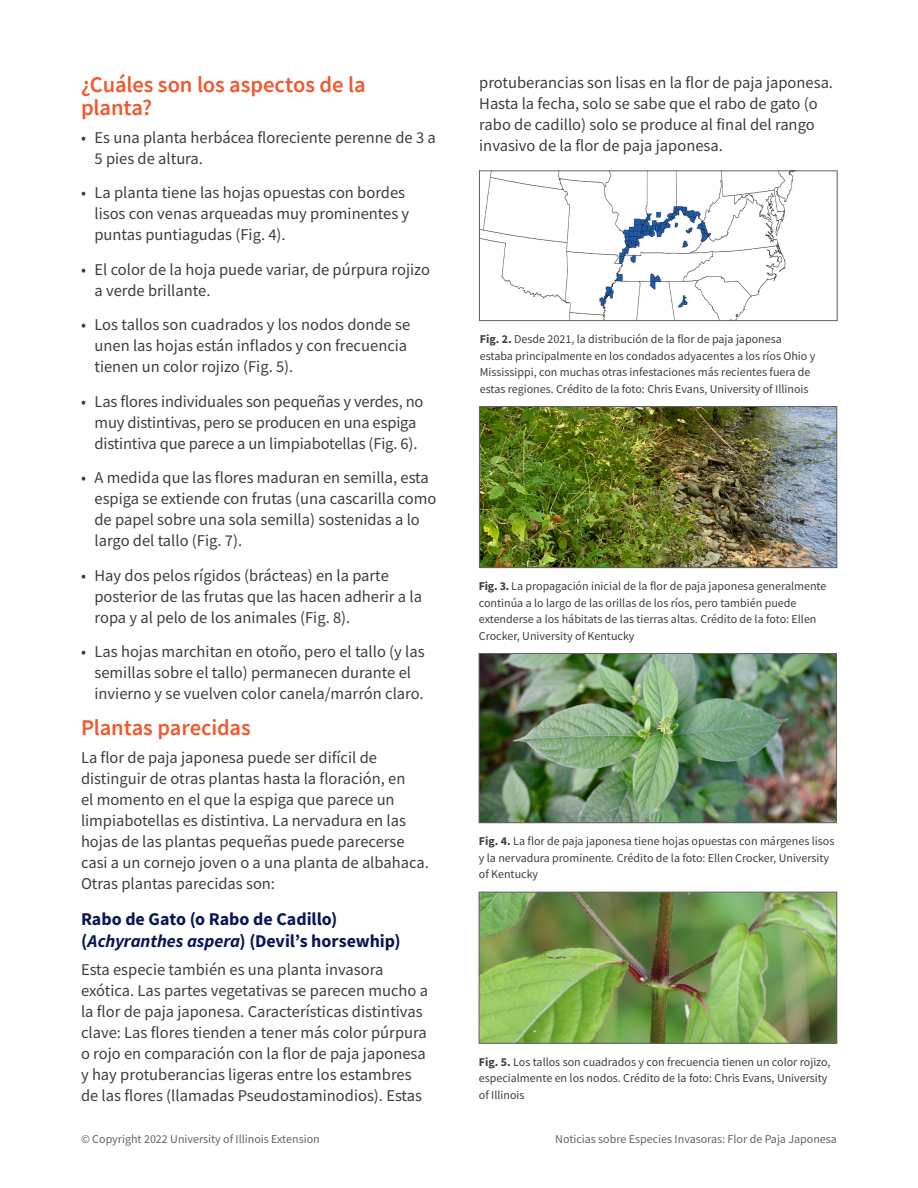
<style>
.page{position:relative;width:918px;height:1188px;background:#fff}
.page>*{position:absolute;margin:0;border:0;box-sizing:border-box;transform-origin:0 0}
.t1{font:600 22.5px/22.5px "Source Sans Pro";letter-spacing:-.005em;color:#f1592f}
.t2{font:700 18px/22.5px "Source Sans Pro";color:#091855}
.Body_Copy{font:16.5px/21px "Source Sans Pro";color:#3e3e3f}
.Image_Caption{font:12px/16.5px "Source Sans Pro";color:#3e3e3f}
.t3{font:12px "Source Sans Pro";color:#636366}
.s1{font-style:italic}
.s2{font-weight:700}
</style>
<div class="page">
<img style="left:481px;top:408px;width:354px;height:158px">
<div style="left:479px;top:406px;width:358px;height:162px;border:1px solid #636366"></div>
<img style="left:481px;top:655px;width:354px;height:166px">
<div style="left:479px;top:653px;width:358px;height:170px;border:1px solid #636366"></div>
<img style="left:481px;top:894px;width:354px;height:147px">
<div style="left:479px;top:892px;width:358px;height:151px;border:1px solid #636366"></div>
<img style="left:481px;top:173px;width:312px;height:146px">
<div style="left:479px;top:171px;width:358px;height:150px;border:1px solid #636366"></div>
<h2 class="t1" style="left:81px;top:74px;width:286px">¿Cuáles son los aspectos de la planta?</h2>
<p class="Body_Copy" style="left:94px;top:127px;width:343px;text-indent:-14px">• Es una planta herbácea floreciente perenne de 3 a<br>5 pies de altura.</p>
<p class="Body_Copy" style="left:94px;top:182px;width:316px;text-indent:-14px">• La planta tiene las hojas opuestas con bordes lisos con venas arqueadas muy prominentes y puntas puntiagudas (Fig. 4).</p>
<p class="Body_Copy" style="left:94px;top:259px;width:337px;text-indent:-14px">• El color de la hoja puede variar, de púrpura rojizo a verde brillante.</p>
<p class="Body_Copy" style="left:94px;top:314px;width:317px;text-indent:-14px">• Los tallos son cuadrados y los nodos donde se unen las hojas están inflados y con frecuencia tienen un color rojizo (Fig. 5).</p>
<p class="Body_Copy" style="left:81px;top:391px;width:344px;text-align:center">• Las flores individuales son pequeñas y verdes, no muy distintivas, pero se producen en una espiga distintiva que parece a un limpiabotellas (Fig. 6).</p>
<p class="Body_Copy" style="left:94px;top:467px;width:344px;text-indent:-14px">• A medida que las flores maduran en semilla, esta espiga se extiende con frutas (una cascarilla como de papel sobre una sola semilla) sostenidas a lo largo del tallo (Fig. 7).</p>
<p class="Body_Copy" style="left:94px;top:565px;width:329px;text-indent:-14px">• Hay dos pelos rígidos (brácteas) en la parte posterior de las frutas que las hacen adherir a la ropa y al pelo de los animales (Fig. 8).</p>
<p class="Body_Copy" style="left:94px;top:641px;width:332px;text-indent:-14px">• Las hojas marchitan en otoño, pero el tallo (y las semillas sobre el tallo) permanecen durante el invierno y se vuelven color canela/marrón claro.</p>
<h2 class="t1" style="left:81px;top:716px;width:171px">Plantas parecidas</h2>
<p class="Body_Copy" style="left:81px;top:747px;width:349px">La flor de paja japonesa puede ser difícil de distinguir de otras plantas hasta la floración, en<br>el momento en el que la espiga que parece un limpiabotellas es distintiva. La nervadura en las hojas de las plantas pequeñas puede parecerse casi a un cornejo joven o a una planta de albahaca.<br>Otras plantas parecidas son:</p>
<h3 class="t2" style="left:81px;top:907px;width:321px">Rabo de Gato (o Rabo de Cadillo) (<span class="s1">Achyranthes aspera</span>) (Devil’s horsewhip)</h3>
<p class="Body_Copy" style="left:81px;top:959px;width:349px">Esta especie también es una planta invasora exótica. Las partes vegetativas se parecen mucho a la flor de paja japonesa. Características distintivas clave: Las flores tienden a tener más color púrpura o rojo en comparación con la flor de paja japonesa y hay protuberancias ligeras entre los estambres de las flores (llamadas Pseudostaminodios). Estas</p>
<p class="Body_Copy" style="left:479px;top:72px;width:355px">protuberancias son lisas en la flor de paja japonesa.<br>Hasta la fecha, solo se sabe que el rabo de gato (o rabo de cadillo) solo se produce al final del rango invasivo de la flor de paja japonesa.</p>
<p class="Image_Caption" style="left:480px;top:331px;width:337px"><span class="s2">Fig. 2.</span> Desde 2021, la distribución de la flor de paja japonesa estaba principalmente en los condados adyacentes a los ríos Ohio y Mississippi, con muchas otras infestaciones más recientes fuera de estas regiones. Crédito de la foto: Chris Evans, University of Illinois</p>
<p class="Image_Caption" style="left:479px;top:578px;width:349px"><span class="s2">Fig. 3.</span> La propagación inicial de la flor de paja japonesa generalmente continúa a lo largo de las orillas de los ríos, pero también puede extenderse a los hábitats de las tierras altas. Crédito de la foto: Ellen Crocker, University of Kentucky</p>
<p class="Image_Caption" style="left:479px;top:833px;width:357px"><span class="s2">Fig. 4.</span> La flor de paja japonesa tiene hojas opuestas con márgenes lisos y la nervadura prominente. Crédito de la foto: Ellen Crocker, University of Kentucky</p>
<p class="Image_Caption" style="left:479px;top:1054px;width:353px"><span class="s2">Fig. 5.</span> Los tallos son cuadrados y con frecuencia tienen un color rojizo, especialmente en los nodos. Crédito de la foto: Chris Evans, University of Illinois</p>
<p class="t3" style="left:81px;top:1131px;width:240px">© Copyright 2022 University of Illinois Extension</p>
<p class="t3" style="left:555px;top:1131px;width:283px">Noticias sobre Especies Invasoras: Flor de Paja Japonesa</p>
</div>
